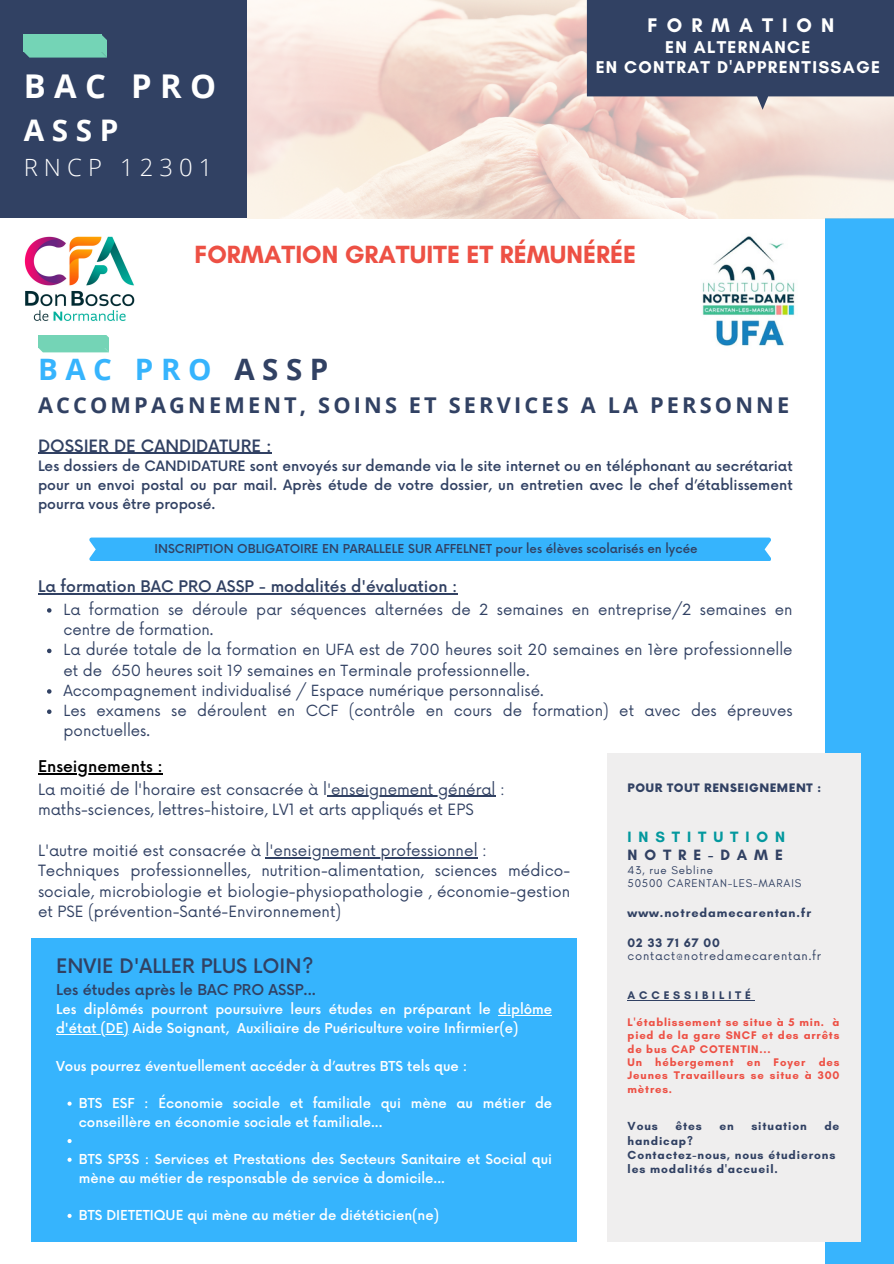
<style>
.page{position:relative;width:894px;height:1264px;background:#fff}
.page>*{position:absolute;margin:0;border:0;box-sizing:border-box;transform-origin:0 0}
.t1{font:700 32.7px "Open Sans";letter-spacing:.255em;color:#fff}
.t2{font:700 29.7px "Open Sans";color:#fff}
.t3{font:700 29.55px "Open Sans";letter-spacing:.255em;color:#36b4fd}
.t4{font:700 25.35px "Glacial Indifference";color:#ed5044}
.t5{font:300 23.7px "Open Sans";letter-spacing:.255em;color:#fff}
.t6{font:700 21.75px "Open Sans";letter-spacing:.145em;color:#314163}
.t7{font:700 20.1px "Glacial Indifference";letter-spacing:.45em;color:#fff}
.t8{font:500 19.5px "Now";color:#314163}
.t9{font:700 17.4px/20.2px "Glacial Indifference";letter-spacing:.075em;color:#fff;text-align:center}
.t10{font:500 16.65px "Now";color:#314163}
.t11{font:500 15.75px "Now";color:#000}
.t12{font:500 15.6px "Now";color:#314163}
.t13{font:15.15px/20.4px "Now";color:#314163}
.t14{font:700 15.15px "Glacial Indifference";letter-spacing:.45em;color:#03989e}
.t15{font:700 15.15px "Glacial Indifference";letter-spacing:.45em;color:#314163}
.t16{font:15px/20.2px "Now";color:#314163}
.t17{font:500 14.55px "Now";color:#314163}
.t18{font:500 13.95px/18.8px "Now";color:#314163;text-align:justify}
.t19{font:500 13.35px/18.8px "Now";color:#fff}
.t20{font:700 12.6px "Glacial Indifference";letter-spacing:.075em;color:#314163}
.t21{font:500 12px "Now";color:#314163}
.t22{font:700 11.85px/14.2px "Glacial Indifference";letter-spacing:.075em;color:#314163}
.t23{font:11.4px/13.4px "Glacial Indifference";letter-spacing:.075em;color:#314163}
.t24{font:900 11.4px "Now";letter-spacing:.05em;color:#314163}
.t25{font:700 11.25px/13.4px "Glacial Indifference";letter-spacing:.075em;color:#ed5044}
.t26{font:11.25px "Now";letter-spacing:.075em;color:#314163}
.t27{font:700 11.25px "Glacial Indifference";letter-spacing:.34em;color:#314163}
.s1{color:#314163}
</style>
<div class="page">
<img style="left:661px;top:218px;width:164px;height:128px">
<div style="left:825px;top:218px;width:68px;height:1045px;background:#36b4fd"></div>
<div style="left:0;top:0;width:247px;height:218px;background:#314163"></div>
<svg style="left:38px;top:335px;width:71px;height:17px"></svg>
<div style="left:38px;top:333px;width:66px;height:14px;background:#74d4b6"></div>
<img style="left:247px;top:0;width:646px;height:218px">
<svg style="left:586px;top:0;width:307px;height:110px;background:#495470"></svg>
<svg style="left:24px;top:35px;width:83px;height:23px"></svg>
<div style="left:24px;top:34px;width:77px;height:18px;background:#74d4b6"></div>
<hr style="left:38px;top:452px;width:233px;height:1px;background:#314163">
<div style="left:89px;top:537px;width:681px;height:24px;background:#36b4fd"></div>
<hr style="left:38px;top:593px;width:419px;height:1px;background:#314163">
<svg style="left:47px;top:608px;width:4px;height:4px"></svg>
<svg style="left:47px;top:648px;width:4px;height:5px"></svg>
<svg style="left:47px;top:689px;width:4px;height:4px"></svg>
<svg style="left:47px;top:709px;width:4px;height:5px"></svg>
<hr style="left:38px;top:773px;width:125px;height:1px;background:#000">
<hr style="left:327px;top:795px;width:168px;height:1px;background:#314163">
<hr style="left:265px;top:857px;width:212px;height:1px;background:#314163">
<div style="left:31px;top:938px;width:545px;height:303px;background:#36b4fd"></div>
<hr style="left:498px;top:1015px;width:54px;height:1px;background:#fff">
<hr style="left:56px;top:1034px;width:73px;height:1px;background:#fff">
<svg style="left:67px;top:1101px;width:5px;height:4px"></svg>
<svg style="left:67px;top:1139px;width:5px;height:4px"></svg>
<svg style="left:67px;top:1157px;width:5px;height:4px"></svg>
<svg style="left:67px;top:1213px;width:5px;height:4px"></svg>
<div style="left:607px;top:753px;width:253px;height:488px;background:#efeeee"></div>
<hr style="left:627px;top:1000px;width:127px;height:1px;background:#314163">
<img style="left:24px;top:236px;width:110px;height:98px">
<h1 class="t1" style="left:24px;top:63px;width:194px">BAC PRO</h1>
<h2 class="t2" style="left:24px;top:109px;width:96px">ASSP</h2>
<h3 class="t5" style="left:24px;top:150px;width:190px">RNCP 12301</h3>
<h3 class="t7" style="left:647px;top:13px;width:188px">FORMATION</h3>
<h3 class="t9" style="left:595px;top:36px;width:286px">EN ALTERNANCE<br>EN CONTRAT D'APPRENTISSAGE</h3>
<h3 class="t4" style="left:194px;top:239px;width:443px">FORMATION GRATUITE ET RÉMUNÉRÉE</h3>
<h3 class="t3" style="left:38px;top:349px;width:292px">BAC PRO <span class="s1">ASSP</span></h3>
<h3 class="t6" style="left:38px;top:390px;width:752px">ACCOMPAGNEMENT, SOINS ET SERVICES A LA PERSONNE</h3>
<p class="t10" style="left:38px;top:436px;width:235px">DOSSIER DE CANDIDATURE :</p>
<p class="t18" style="left:38px;top:458px;width:756px">Les dossiers de CANDIDATURE sont envoyés sur demande via le site internet ou en téléphonant au secrétariat pour un envoi postal ou par mail. Après étude de votre dossier, un entretien avec le chef d’établissement pourra vous être proposé.</p>
<p class="t21" style="left:155px;top:542px;width:544px">INSCRIPTION OBLIGATOIRE EN PARALLELE SUR AFFELNET pour les élèves scolarisés en lycée</p>
<p class="t12" style="left:38px;top:578px;width:421px">La formation BAC PRO ASSP - modalités d'évaluation :</p>
<p class="t16" style="left:63px;top:600px;width:730px">La formation se déroule par séquences alternées de 2 semaines en entreprise/2 semaines en centre de formation.<br>La durée totale de la formation en UFA est de 700 heures soit 20 semaines en 1ère professionnelle et de 650 heures soit 19 semaines en Terminale professionnelle.<br>Accompagnement individualisé / Espace numérique personnalisé.<br>Les examens se déroulent en CCF (contrôle en cours de formation) et avec des épreuves ponctuelles.</p>
<p class="t11" style="left:38px;top:757px;width:126px">Enseignements :</p>
<p class="t13" style="left:38px;top:779px;width:468px">La moitié de l'horaire est consacrée à l'enseignement général : maths-sciences, lettres-histoire, LV1 et arts appliqués et EPS</p>
<p class="t13" style="left:38px;top:841px;width:533px">L'autre moitié est consacrée à l'enseignement professionnel :<br>Techniques professionnelles, nutrition-alimentation, sciences médico&shy;sociale, microbiologie et biologie-physiopathologie , économie-gestion et PSE (prévention-Santé-Environnement)</p>
<h3 class="t8" style="left:56px;top:955px;width:259px">ENVIE D'ALLER PLUS LOIN?</h3>
<p class="t17" style="left:56px;top:982px;width:261px">Les études après le BAC PRO ASSP...</p>
<p class="t19" style="left:56px;top:1001px;width:497px">Les diplômés pourront poursuivre leurs études en préparant le diplôme d'état (DE) Aide Soignant, Auxiliaire de Puériculture voire Infirmier(e)</p>
<p class="t19" style="left:56px;top:1057px;width:412px">Vous pourrez éventuellement accéder à d’autres BTS tels que :</p>
<p class="t19" style="left:79px;top:1094px;width:474px">BTS ESF : Économie sociale et familiale qui mène au métier de conseillère en économie sociale et familiale...</p>
<p class="t19" style="left:79px;top:1150px;width:475px">BTS SP3S : Services et Prestations des Secteurs Sanitaire et Social qui mène au métier de responsable de service à domicile...</p>
<p class="t19" style="left:79px;top:1206px;width:361px">BTS DIETETIQUE qui mène au métier de diététicien(ne)</p>
<p class="t24" style="left:627px;top:781px;width:195px">POUR TOUT RENSEIGNEMENT :</p>
<p class="t14" style="left:627px;top:827px;width:159px">INSTITUTION</p>
<p class="t15" style="left:627px;top:845px;width:157px">NOTRE-DAME</p>
<p class="t23" style="left:627px;top:863px;width:175px">43, rue Sebline<br>50500 CARENTAN-LES-MARAIS</p>
<p class="t20" style="left:627px;top:905px;width:185px">www.notredamecarentan.fr</p>
<p class="t20" style="left:627px;top:935px;width:94px">02 33 71 67 00</p>
<p class="t26" style="left:627px;top:949px;width:195px">contact@notredamecarentan.fr</p>
<p class="t27" style="left:627px;top:988px;width:125px">ACCESSIBILITÉ</p>
<p class="t25" style="left:627px;top:1015px;width:213px">L'établissement se situe à 5 min. à pied de la gare SNCF et des arrêts de bus CAP COTENTIN...<br>Un hébergement en Foyer des<br>Jeunes Travailleurs se situe à 300 mètres.</p>
<p class="t22" style="left:627px;top:1119px;width:32px">Vous</p>
<p class="t22" style="left:675px;top:1119px;width:28px">êtes</p>
<p class="t22" style="left:719px;top:1119px;width:16px">en</p>
<p class="t22" style="left:751px;top:1119px;width:57px">situation</p>
<p class="t22" style="left:824px;top:1119px;width:17px">de</p>
<p class="t22" style="left:627px;top:1133px;width:209px">handicap?<br>Contactez-nous, nous étudierons les modalités d'accueil.</p>
</div>
